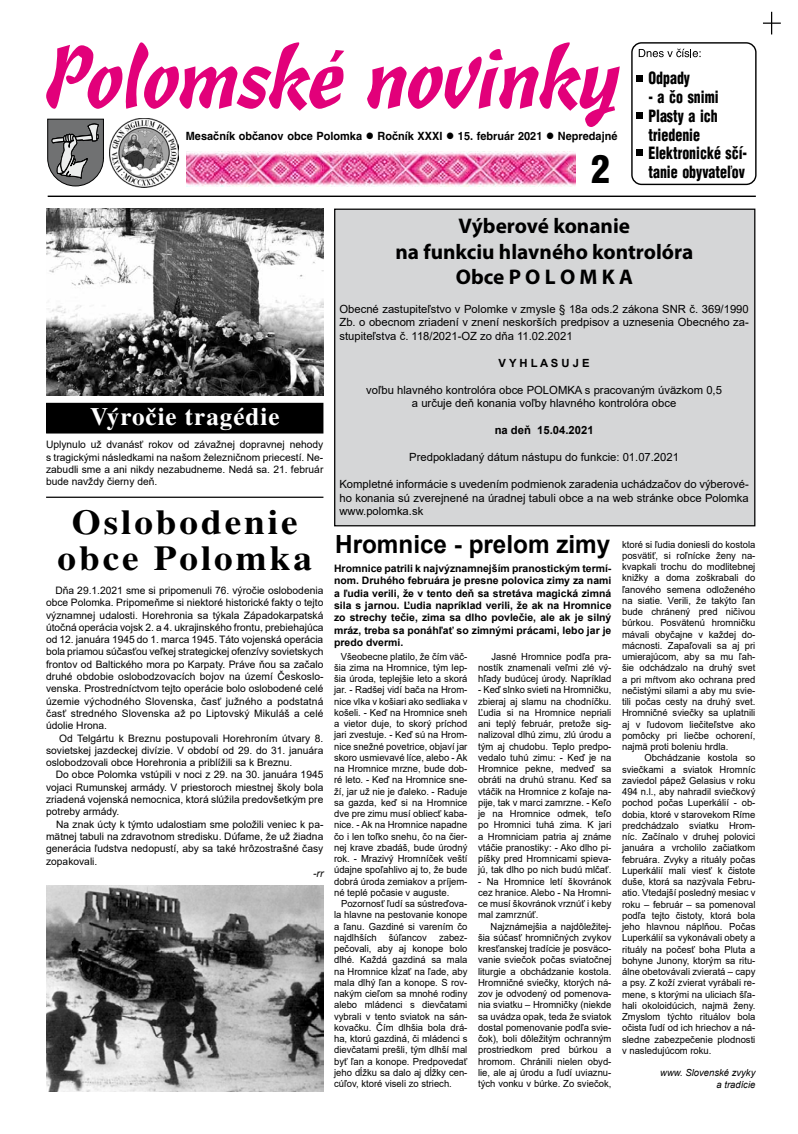
<style>
.page{position:relative;width:798px;height:1134px;background:#fff}
.page>*{position:absolute;margin:0;border:0;box-sizing:border-box;transform-origin:0 0}
.t1{font:900 37.5px "Switzerland Cond";color:#000}
.t2{font:700 35px/36.2px "Toronto";letter-spacing:.08em;color:#000;text-align:center;scale:1.06 1}
.t3{font:700 25px "Arial";color:#000}
.t4{font:700 25px "Toronto";letter-spacing:.04em;color:#fff}
.t5{font:700 21.25px/25.5px "Myriad Pro";color:#000;text-align:center}
.t6{font:900 16.5px/18.8px "Switzerland Cond";color:#000;scale:.84 1}
.t7{font:700 11.38px "Switzerland";color:#000;scale:.96 1}
.t8{font:11.25px/13.5px "Arial";color:#000;text-align:justify}
.t9{font:700 11.25px "Arial";color:#000}
.t10{font:10.25px/12.2px "Arial";color:#000;text-align:justify}
.t11{font:700 10.25px/12.2px "Arial";color:#000;text-align:justify}
.t12{font:italic 10.25px "Arial";color:#000}
.t13{font:9.75px/11.2px "Arial";color:#000;text-align:justify}
.t14{font:italic 9.75px/11.2px "Arial";color:#000;text-align:right}
</style>
<div class="page">
<div style="left:334px;top:209px;width:420px;height:317px;background:#d5d6d7"></div>
<div style="left:334px;top:209px;width:421px;height:317px;border:1px solid #000"></div>
<div style="left:47px;top:403px;width:276px;height:30px;background:#000"></div>
<svg style="left:367px;top:42px;width:252px;height:85px"></svg>
<div style="left:631px;top:42px;width:125px;height:143px;border:1px solid #000;border-radius:10px"></div>
<img style="left:344px;top:152px;width:231px;height:34px">
<svg style="left:46px;top:42px;width:298px;height:145px"></svg>
<img style="left:109px;top:118px;width:69px;height:69px">
<hr style="left:48px;top:196px;width:707px;height:1px;background:#000">
<svg style="left:638px;top:49px;width:62px;height:8px"></svg>
<div style="left:635px;top:75px;width:7px;height:7px;background:#000"></div>
<hr style="left:770px;top:12px;width:2px;height:22px;background:#000">
<svg style="left:763px;top:23px;width:17px;height:1px"></svg>
<div style="left:635px;top:149px;width:7px;height:7px;background:#000"></div>
<div style="left:636px;top:112px;width:7px;height:7px;background:#000"></div>
<img style="left:46px;top:209px;width:277px;height:187px">
<hr style="left:46px;top:497px;width:277px;height:1px;background:#000">
<img style="left:46px;top:885px;width:277px;height:206px">
<p class="t7" style="left:186px;top:130px;width:451px">Mesačník občanov obce Polomka ● Ročník XXXI ● 15. február 2021 ● Nepredajné</p>
<h1 class="t1" style="left:591px;top:145px;width:20px">2</h1>
<h3 class="t6" style="left:648px;top:68px;width:51px">Odpady</h3>
<h3 class="t6" style="left:648px;top:87px;width:119px">- a čo snimi<br>Plasty a ich triedenie<br>Elektronické sčí&shy;tanie obyvateľov</h3>
<h3 class="t4" style="left:90px;top:402px;width:191px">Výročie tragédie</h3>
<p class="t10" style="left:46px;top:438px;width:279px">Uplynulo už dvanásť rokov od závažnej dopravnej nehody s tragickými následkami na našom železničnom priecestí. Ne&shy;zabudli sme a ani nikdy nezabudneme. Nedá sa. 21. február bude navždy čierny deň.</p>
<h2 class="t2" style="left:58px;top:504px;width:241px">Oslobodenie obce Polomka</h2>
<p class="t10" style="left:46px;top:584px;width:279px;text-indent:9px">Dňa 29.1.2021 sme si pripomenuli 76. výročie oslobodenia obce Polomka. Pripomeňme si niektoré historické fakty o tejto významnej udalosti. Horehronia sa týkala Západokarpatská útočná operácia vojsk 2. a 4. ukrajinského frontu, prebiehajúca od 12. januára 1945 do 1. marca 1945. Táto vojenská operácia bola priamou súčasťou veľkej strategickej ofenzívy sovietskych frontov od Baltického mora po Karpaty. Práve ňou sa začalo druhé obdobie oslobodzovacích bojov na území Českoslo&shy;venska. Prostredníctvom tejto operácie bolo oslobodené celé územie východného Slovenska, časť južného a podstatná časť stredného Slovenska až po Liptovský Mikuláš a celé údolie Hrona.</p>
<p class="t10" style="left:46px;top:732px;width:279px;text-indent:13px">Od Telgártu k Breznu postupovali Horehroním útvary 8. sovietskej jazdeckej divízie. V období od 29. do 31. januára oslobodzovali obce Horehronia a priblížili sa k Breznu.</p>
<p class="t10" style="left:46px;top:769px;width:279px;text-indent:10px">Do obce Polomka vstúpili v noci z 29. na 30. januára 1945 vojaci Rumunskej armády. V priestoroch miestnej školy bola zriadená vojenská nemocnica, ktorá slúžila predovšetkým pre potreby armády.</p>
<p class="t10" style="left:46px;top:818px;width:279px;text-indent:10px">Na znak úcty k týmto udalostiam sme položili veniec k pa&shy;mätnej tabuli na zdravotnom stredisku. Dúfame, že už žiadna generácia ľudstva nedopustí, aby sa také hrôzostrašné časy zopakovali.</p>
<p class="t12" style="left:313px;top:867px;width:12px">-rr</p>
<h3 class="t5" style="left:395px;top:212px;width:299px">Výberové konanie<br>na funkciu hlavného kontrolóra<br>Obce P O L O M K A</h3>
<p class="t8" style="left:339px;top:302px;width:411px">Obecné zastupiteľstvo v Polomke v zmysle § 18a ods.2 zákona SNR č. 369/1990<br>Zb. o obecnom zriadení v znení neskorších predpisov a uznesenia Obecného za&shy;stupiteľstva č. 118/2021-OZ zo dňa 11.02.2021</p>
<p class="t9" style="left:498px;top:355px;width:93px">VY H L ASUJ E</p>
<p class="t8" style="left:366px;top:383px;width:357px;text-align:center">voľbu hlavného kontrolóra obce POLOMKA s pracovaným úväzkom 0,5 a určuje deň konania voľby hlavného kontrolóra obce</p>
<p class="t9" style="left:494px;top:422px;width:100px">na deň 15.04.2021</p>
<p class="t8" style="left:409px;top:450px;width:271px">Predpokladaný dátum nástupu do funkcie: 01.07.2021</p>
<p class="t8" style="left:339px;top:477px;width:410px">Kompletné informácie s uvedením podmienok zaradenia uchádzačov do výberové&shy;ho konania sú zverejnené na úradnej tabuli obce a na web stránke obce Polomka www.polomka.sk</p>
<h3 class="t3" style="left:335px;top:527px;width:276px">Hromnice - prelom zimy</h3>
<p class="t11" style="left:334px;top:562px;width:279px">Hromnice patrili k najvýznamnejším pranostickým termí&shy;nom. Druhého februára je presne polovica zimy za nami a ľudia verili, že v tento deň sa stretáva magická zimná sila s jarnou. Ľudia napríklad verili, že ak na Hromnice zo strechy tečie, zima sa dlho povlečie, ale ak je silný mráz, treba sa ponáhľať so zimnými prácami, lebo jar je predo dvermi.</p>
<p class="t13" style="left:478px;top:650px;width:135px;text-indent:13px">Jasné Hromnice podľa pra&shy;nostík znamenali veľmi zlé vý&shy;hľady budúcej úrody. Napríklad</p>
<p class="t13" style="left:478px;top:684px;width:135px">- Keď slnko svieti na Hromničku, zbieraj aj slamu na chodníčku.<br>Ľudia si na Hromnice nepriali ani teplý február, pretože sig&shy;nalizoval dlhú zimu, zlú úrodu a tým aj chudobu. Teplo predpo&shy;vedalo tuhú zimu: - Keď je na Hromnice pekne, medveď sa obráti na druhú stranu. Keď sa vtáčik na Hromnice z koľaje na&shy;pije, tak v marci zamrzne. - Keľo je na Hromnice odmek, teľo po Hromnici tuhá zima. K jari a Hromniciam patria aj známe vtáčie pranostiky: - Ako dlho pi&shy;píšky pred Hromnicami spieva&shy;jú, tak dlho po nich budú mlčať.</p>
<p class="t13" style="left:478px;top:875px;width:135px">- Na Hromnice letí škovránok cez hranice. Alebo - Na Hromni&shy;ce musí škovránok vrznúť i keby mal zamrznúť.</p>
<p class="t13" style="left:478px;top:920px;width:135px;text-indent:12px">Najznámejšia a najdôležitej&shy;šia súčasť hromničných zvykov kresťanskej tradície je posväco&shy;vanie sviečok počas sviatočnej liturgie a obchádzanie kostola.<br>Hromničné sviečky, ktorých ná&shy;zov je odvodený od pomenova&shy;nia sviatku – Hromničky (niekde sa uvádza opak, teda že sviatok dostal pomenovanie podľa svie&shy;čok), boli dôležitým ochranným prostriedkom pred búrkou a hromom. Chránili nielen obyd&shy;lie, ale aj úrodu a ľudí uviaznu&shy;tých vonku v búrke. Zo sviečok,</p>
<p class="t13" style="left:334px;top:650px;width:135px;text-indent:7px">Všeobecne platilo, že čím väč&shy;šia zima na Hromnice, tým lep&shy;šia úroda, teplejšie leto a skorá jar. - Radšej vidí bača na Hrom&shy;nice vlka v košiari ako sedliaka v košeli. - Keď na Hromnice sneh a vietor duje, to skorý príchod jari zvestuje. - Keď sú na Hrom&shy;nice snežné povetrice, objaví jar skoro usmievavé líce, alebo - Ak na Hromnice mrzne, bude dob&shy;ré leto. - Keď na Hromnice sne&shy;ží, jar už nie je ďaleko. - Raduje sa gazda, keď si na Hromnice dve pre zimu musí obliecť kaba&shy;nice. - Ak na Hromnice napadne čo i len toľko snehu, čo na čier&shy;nej krave zbadáš, bude úrodný rok. - Mrazivý Hromníček veští údajne spoľahlivo aj to, že bude dobrá úroda zemiakov a príjem&shy;né teplé počasie v auguste.</p>
<p class="t13" style="left:334px;top:898px;width:135px;text-indent:7px">Pozornosť ľudí sa sústreďova&shy;la hlavne na pestovanie konope a ľanu. Gazdiné si varením čo najdlhších šúľancov zabez&shy;pečovali, aby aj konope bolo dlhé. Každá gazdiná sa mala na Hromnice kĺzať na ľade, aby mala dlhý ľan a konope. S rov&shy;nakým cieľom sa mnohé rodiny alebo mládenci s dievčatami vybrali v tento sviatok na sán&shy;kovačku. Čím dlhšia bola drá&shy;ha, ktorú gazdiná, či mládenci s dievčatami prešli, tým dlhší mal byť ľan a konope. Predpovedať jeho dĺžku sa dalo aj dĺžky cen&shy;cúľov, ktoré viseli zo striech.</p>
<p class="t13" style="left:621px;top:538px;width:135px">ktoré si ľudia doniesli do kostola posvätiť, si roľnícke ženy na&shy;kvapkali trochu do modlitebnej knižky a doma zoškrabali do ľanového semena odloženého na siatie. Verili, že takýto ľan bude chránený pred ničivou búrkou. Posvätenú hromničku mávali obyčajne v každej do&shy;mácnosti. Zapaľovali sa aj pri umierajúcom, aby sa mu ľah&shy;šie odchádzalo na druhý svet a pri mŕtvom ako ochrana pred nečistými silami a aby mu svie&shy;tili počas cesty na druhý svet.<br>Hromničné sviečky sa uplatnili aj v ľudovom liečiteľstve ako pomôcky pri liečbe ochorení, najmä proti boleniu hrdla.</p>
<p class="t13" style="left:621px;top:752px;width:135px;text-indent:23px">Obchádzanie kostola so sviečkami a sviatok Hromníc zaviedol pápež Gelasius v roku 494 n.l., aby nahradil sviečkový pochod počas Luperkálií - ob&shy;dobia, ktoré v starovekom Ríme predchádzalo sviatku Hrom&shy;níc. Začínalo v druhej polovici januára a vrcholilo začiatkom februára. Zvyky a rituály počas Luperkálií mali viesť k čistote duše, ktorá sa nazývala Febru&shy;atio. Vtedajší posledný mesiac v roku – február – sa pomenoval podľa tejto čistoty, ktorá bola jeho hlavnou náplňou. Počas Luperkálií sa vykonávali obety a rituály na počesť boha Pluta a bohyne Junony, ktorým sa ritu&shy;álne obetovávali zvieratá – capy a psy. Z koží zvierat vyrábali re&shy;mene, s ktorými na uliciach šľa&shy;hali okoloidúcich, najmä ženy.<br>Zmyslom týchto rituálov bola očista ľudí od ich hriechov a ná&shy;sledne zabezpečenie plodnosti v nasledujúcom roku.</p>
<p class="t14" style="left:660px;top:1067px;width:97px">www. Slovenské zvyky a tradície</p>
</div>
